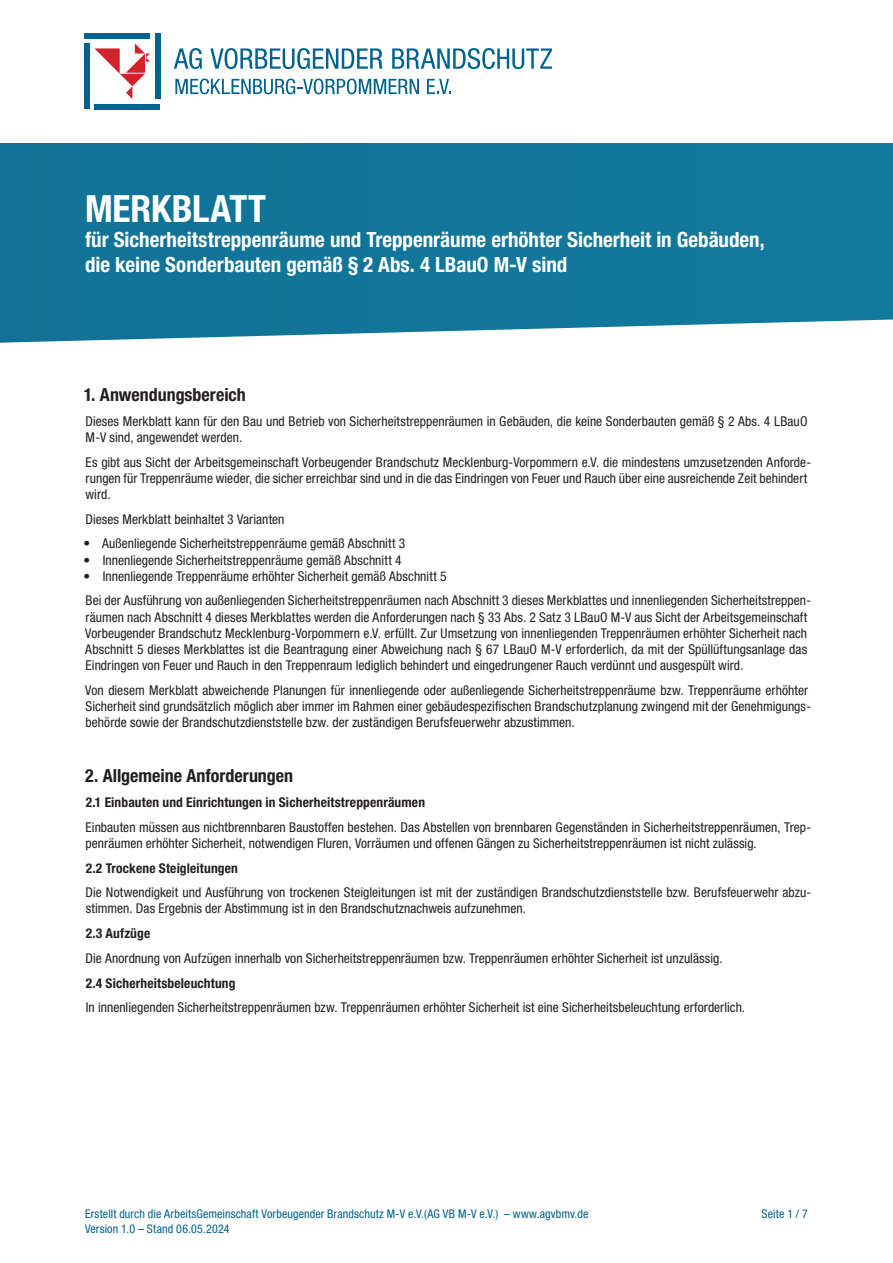
<style>
.page{position:relative;width:893px;height:1263px;background:#fff}
.page>*{position:absolute;margin:0;border:0;box-sizing:border-box;transform-origin:0 0}
.t1{font:700 condensed 37.5px "Helvetica Neue LT Std";letter-spacing:-.005em;color:#fff}
.t2{font:700 condensed 21px/25.2px "Helvetica Neue LT Std";color:#fff}
.t3{font:700 condensed 18px "Helvetica Neue LT Std";color:#231f20}
.t4{font:condensed 13.5px/16.2px "Helvetica Neue LT Std";color:#231f20}
.t5{font:700 condensed 13.5px "Helvetica Neue LT Std";letter-spacing:.01em;color:#231f20}
.t6{font:condensed 12px/14.4px "Helvetica Neue LT Std";letter-spacing:.01em;color:#00608a}
</style>
<div class="page">
<div style="left:0;top:143px;width:893px;height:200px;background:#117699"></div>
<svg style="left:94px;top:43px;width:56px;height:56px"></svg>
<div style="left:84px;top:43px;width:5px;height:66px;background:#00628f"></div>
<div style="left:155px;top:33px;width:5px;height:66px;background:#00628f"></div>
<div style="left:84px;top:33px;width:66px;height:5px;background:#00628f"></div>
<div style="left:94px;top:104px;width:66px;height:5px;background:#00628f"></div>
<svg style="left:174px;top:48px;width:28px;height:21px"></svg>
<svg style="left:210px;top:48px;width:173px;height:21px"></svg>
<svg style="left:392px;top:48px;width:160px;height:21px"></svg>
<svg style="left:427px;top:79px;width:24px;height:15px"></svg>
<svg style="left:175px;top:79px;width:244px;height:15px"></svg>
<h1 class="t1" style="left:85px;top:186px;width:183px">MERKBLATT</h1>
<h2 class="t2" style="left:85px;top:227px;width:681px">für Sicherheitstreppenräume und Treppenräume erhöhter Sicherheit in Gebäuden, die keine Sonderbauten gemäß § 2 Abs. 4 LBauO M-V sind</h2>
<h3 class="t3" style="left:84px;top:384px;width:164px">1. Anwendungsbereich</h3>
<p class="t4" style="left:85px;top:413px;width:723px">Dieses Merkblatt kann für den Bau und Betrieb von Sicherheitstreppenräumen in Gebäuden, die keine Sonderbauten gemäß § 2 Abs. 4 LBauO<br>M-V sind, angewendet werden.</p>
<p class="t4" style="left:85px;top:453px;width:727px">Es gibt aus Sicht der Arbeitsgemeinschaft Vorbeugender Brandschutz Mecklenburg-Vorpommern e.V. die mindestens umzusetzenden Anforde&shy;rungen für Treppenräume wieder, die sicher erreichbar sind und in die das Eindringen von Feuer und Rauch über eine ausreichende Zeit behindert wird.</p>
<p class="t4" style="left:85px;top:511px;width:201px">Dieses Merkblatt beinhaltet 3 Varianten</p>
<p class="t4" style="left:84px;top:535px;width:323px">• Außenliegende Sicherheitstreppenräume gemäß Abschnitt 3</p>
<p class="t4" style="left:84px;top:552px;width:319px">• Innenliegende Sicherheitstreppenräume gemäß Abschnitt 4</p>
<p class="t4" style="left:84px;top:563px;width:729px;line-height:24.8px">• Innenliegende Treppenräume erhöhter Sicherheit gemäß Abschnitt 5<br>Bei der Ausführung von außenliegenden Sicherheitstreppenräumen nach Abschnitt 3 dieses Merkblattes und innenliegenden Sicherheitstreppen-</p>
<p class="t4" style="left:85px;top:609px;width:724px;text-align:justify">räumen nach Abschnitt 4 dieses Merkblattes werden die Anforderungen nach § 33 Abs. 2 Satz 3 LBauO M-V aus Sicht der Arbeitsgemeinschaft Vorbeugender Brandschutz Mecklenburg-Vorpommern e.V. erfüllt. Zur Umsetzung von innenliegenden Treppenräumen erhöhter Sicherheit nach Abschnitt 5 dieses Merkblattes ist die Beantragung einer Abweichung nach § 67 LBauO M-V erforderlich, da mit der Spüllüftungsanlage das Eindringen von Feuer und Rauch in den Treppenraum lediglich behindert und eingedrungener Rauch verdünnt und ausgespült wird.</p>
<p class="t4" style="left:85px;top:682px;width:727px">Von diesem Merkblatt abweichende Planungen für innenliegende oder außenliegende Sicherheitstreppenräume bzw. Treppenräume erhöhter<br>Sicherheit sind grundsätzlich möglich aber immer im Rahmen einer gebäudespezifischen Brandschutzplanung zwingend mit der Genehmigungs&shy;behörde sowie der Brandschutzdienststelle bzw. der zuständigen Berufsfeuerwehr abzustimmen.</p>
<h3 class="t3" style="left:85px;top:765px;width:209px">2. Allgemeine Anforderungen</h3>
<p class="t5" style="left:86px;top:794px;width:341px">2.1 Einbauten und Einrichtungen in Sicherheitstreppenräumen</p>
<p class="t4" style="left:86px;top:819px;width:727px">Einbauten müssen aus nichtbrennbaren Baustoffen bestehen. Das Abstellen von brennbaren Gegenständen in Sicherheitstreppenräumen, Trep&shy;penräumen erhöhter Sicherheit, notwendigen Fluren, Vorräumen und offenen Gängen zu Sicherheitstreppenräumen ist nicht zulässig.</p>
<p class="t5" style="left:86px;top:859px;width:154px">2.2 Trockene Steigleitungen</p>
<p class="t4" style="left:85px;top:884px;width:727px">Die Notwendigkeit und Ausführung von trockenen Steigleitungen ist mit der zuständigen Brandschutzdienststelle bzw. Berufsfeuerwehr abzu&shy;stimmen. Das Ergebnis der Abstimmung ist in den Brandschutznachweis aufzunehmen.</p>
<p class="t5" style="left:86px;top:925px;width:66px">2.3 Aufzüge</p>
<p class="t4" style="left:85px;top:950px;width:639px">Die Anordnung von Aufzügen innerhalb von Sicherheitstreppenräumen bzw. Treppenräumen erhöhter Sicherheit ist unzulässig.</p>
<p class="t5" style="left:86px;top:974px;width:151px">2.4 Sicherheitsbeleuchtung</p>
<p class="t4" style="left:86px;top:999px;width:661px">In innenliegenden Sicherheitstreppenräumen bzw. Treppenräumen erhöhter Sicherheit ist eine Sicherheitsbeleuchtung erforderlich.</p>
<p class="t6" style="left:85px;top:1207px;width:505px">Erstellt durch die ArbeitsGemeinschaft Vorbeugender Brandschutz M-V e.V.(AG VB M-V e.V.) – www.agvbmv.de<br>Version 1.0 – Stand 06.05.2024</p>
<p class="t6" style="left:762px;top:1207px;width:48px">Seite 1 / 7</p>
</div>
